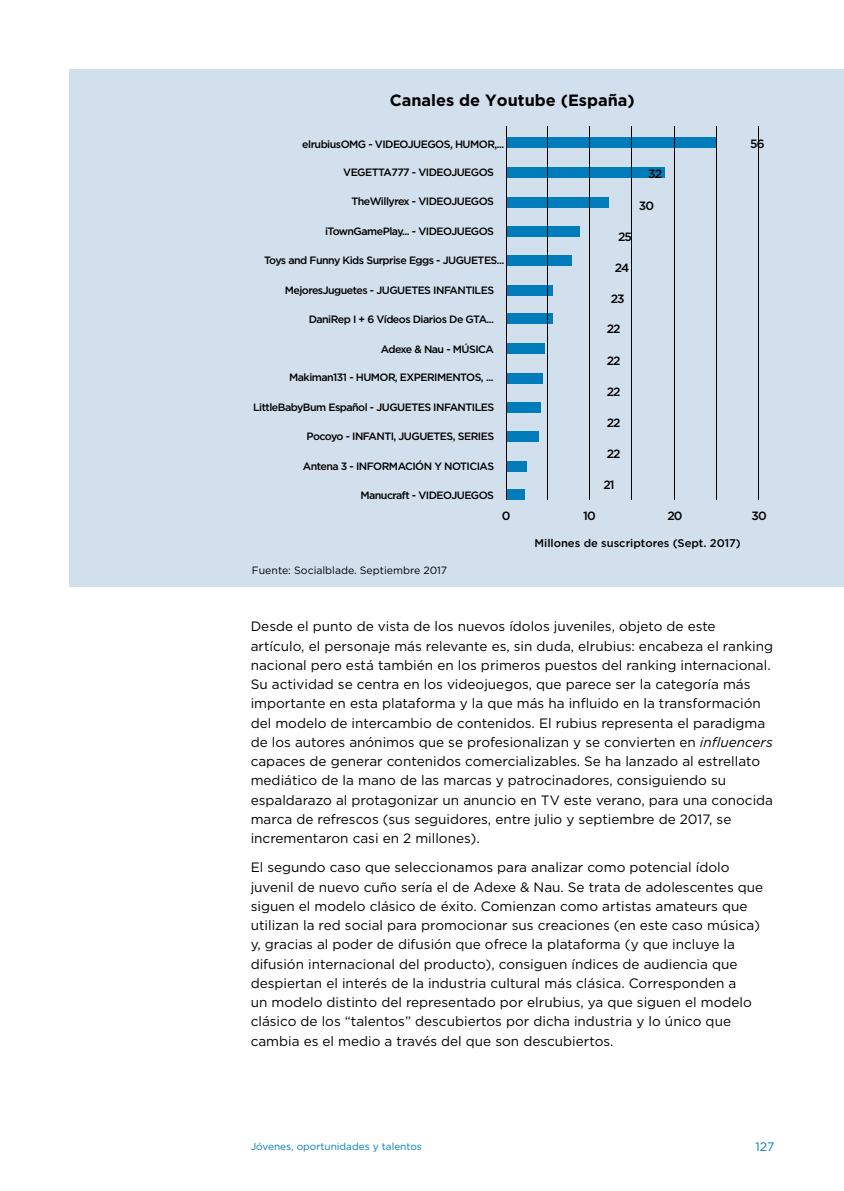
<style>
.page{position:relative;width:844px;height:1191px;background:#fff}
.page>*{position:absolute;margin:0;border:0;box-sizing:border-box;transform-origin:0 0}
.t1{font:700 16.28px "Gotham";color:#000}
.t2{font:13.65px/19.2px "Gotham";color:#000}
.t3{font:12.25px "Gotham";color:#007cba}
.t4{font:500 12.08px "Gotham";color:#000}
.t5{font:500 11.2px "Gotham";color:#000}
.t6{font:500 10.67px "Gotham";letter-spacing:-.05em;color:#000}
.t7{font:10.5px "Gotham";color:#000}
.t8{font:10.15px "Gotham";color:#007cba}
.s1{font-style:italic}
</style>
<div class="page">
<div style="left:69px;top:69px;width:774px;height:518px;background:#d2dfec"></div>
<div style="left:506px;top:137px;width:211px;height:11px;background:#007cba"></div>
<div style="left:506px;top:167px;width:158px;height:11px;background:#007cba"></div>
<div style="left:506px;top:197px;width:102px;height:10px;background:#007cba"></div>
<div style="left:506px;top:226px;width:74px;height:10px;background:#007cba"></div>
<div style="left:506px;top:255px;width:65px;height:10px;background:#007cba"></div>
<div style="left:506px;top:285px;width:46px;height:11px;background:#007cba"></div>
<div style="left:506px;top:313px;width:46px;height:11px;background:#007cba"></div>
<div style="left:506px;top:373px;width:36px;height:10px;background:#007cba"></div>
<div style="left:506px;top:402px;width:35px;height:10px;background:#007cba"></div>
<div style="left:506px;top:431px;width:32px;height:11px;background:#007cba"></div>
<div style="left:506px;top:461px;width:21px;height:10px;background:#007cba"></div>
<div style="left:506px;top:489px;width:18px;height:11px;background:#007cba"></div>
<div style="left:506px;top:343px;width:38px;height:11px;background:#007cba"></div>
<hr style="left:758px;top:126px;width:1px;height:374px;background:#000">
<hr style="left:715px;top:126px;width:1px;height:374px;background:#000">
<hr style="left:674px;top:126px;width:1px;height:374px;background:#000">
<hr style="left:631px;top:126px;width:1px;height:374px;background:#000">
<hr style="left:589px;top:126px;width:1px;height:374px;background:#000">
<hr style="left:547px;top:126px;width:1px;height:374px;background:#000">
<hr style="left:505px;top:126px;width:1px;height:374px;background:#000">
<p class="t1" style="left:389px;top:89px;width:246px">Canales de Youtube (España)</p>
<p class="t6" style="left:302px;top:137px;width:204px">elrubiusOMG - VIDEOJUEGOS, HUMOR,...</p>
<p class="t6" style="left:343px;top:165px;width:152px">VEGETTA777 - VIDEOJUEGOS</p>
<p class="t6" style="left:351px;top:194px;width:144px">TheWillyrex - VIDEOJUEGOS</p>
<p class="t6" style="left:325px;top:224px;width:170px">iTownGamePlay... - VIDEOJUEGOS</p>
<p class="t6" style="left:264px;top:253px;width:242px">Toys and Funny Kids Surprise Eggs - JUGUETES...</p>
<p class="t6" style="left:284px;top:283px;width:211px">MejoresJuguetes - JUGUETES INFANTILES</p>
<p class="t6" style="left:308px;top:312px;width:187px">DaniRep I + 6 Vídeos Diarios De GTA...</p>
<p class="t6" style="left:380px;top:342px;width:115px">Adexe &amp; Nau - MÚSICA</p>
<p class="t6" style="left:289px;top:371px;width:206px">Makiman131 - HUMOR, EXPERIMENTOS, ...</p>
<p class="t6" style="left:253px;top:400px;width:242px">LittleBabyBum Español - JUGUETES INFANTILES</p>
<p class="t6" style="left:306px;top:429px;width:189px">Pocoyo - INFANTI, JUGUETES, SERIES</p>
<p class="t6" style="left:303px;top:459px;width:193px">Antena 3 - INFORMACIÓN Y NOTICIAS</p>
<p class="t6" style="left:360px;top:488px;width:135px">Manucraft - VIDEOJUEGOS</p>
<p class="t4" style="left:502px;top:507px;width:10px">0</p>
<p class="t4" style="left:583px;top:507px;width:14px">10</p>
<p class="t4" style="left:667px;top:507px;width:17px">20</p>
<p class="t4" style="left:751px;top:507px;width:17px">30</p>
<p class="t4" style="left:750px;top:135px;width:16px">56</p>
<p class="t4" style="left:648px;top:166px;width:15px">32</p>
<p class="t4" style="left:638px;top:198px;width:17px">30</p>
<p class="t4" style="left:618px;top:229px;width:15px">25</p>
<p class="t4" style="left:614px;top:259px;width:16px">24</p>
<p class="t4" style="left:610px;top:290px;width:15px">23</p>
<p class="t4" style="left:606px;top:321px;width:15px">22</p>
<p class="t4" style="left:606px;top:353px;width:15px">22</p>
<p class="t4" style="left:606px;top:384px;width:15px">22</p>
<p class="t4" style="left:606px;top:415px;width:15px">22</p>
<p class="t4" style="left:606px;top:446px;width:15px">22</p>
<p class="t4" style="left:603px;top:477px;width:13px">21</p>
<p class="t7" style="left:252px;top:563px;width:197px">Fuente: Socialblade. Septiembre 2017</p>
<p class="t5" style="left:534px;top:536px;width:208px">Millones de suscriptores (Sept. 2017)</p>
<p class="t2" style="left:251px;top:616px;width:523px">Desde el punto de vista de los nuevos ídolos juveniles, objeto de este<br>artículo, el personaje más relevante es, sin duda, elrubius: encabeza el ranking nacional pero está también en los primeros puestos del ranking internacional.<br>Su actividad se centra en los videojuegos, que parece ser la categoría más importante en esta plataforma y la que más ha influido en la transformación del modelo de intercambio de contenidos. El rubius representa el paradigma de los autores anónimos que se profesionalizan y se convierten en <span class="s1">influencers </span>capaces de generar contenidos comercializables. Se ha lanzado al estrellato mediático de la mano de las marcas y patrocinadores, consiguiendo su espaldarazo al protagonizar un anuncio en TV este verano, para una conocida marca de refrescos (sus seguidores, entre julio y septiembre de 2017, se incrementaron casi en 2 millones).</p>
<p class="t2" style="left:251px;top:857px;width:514px">El segundo caso que seleccionamos para analizar como potencial ídolo juvenil de nuevo cuño sería el de Adexe &amp; Nau. Se trata de adolescentes que siguen el modelo clásico de éxito. Comienzan como artistas amateurs que utilizan la red social para promocionar sus creaciones (en este caso música) y, gracias al poder de difusión que ofrece la plataforma (y que incluye la difusión internacional del producto), consiguen índices de audiencia que despiertan el interés de la industria cultural más clásica. Corresponden a<br>un modelo distinto del representado por elrubius, ya que siguen el modelo clásico de los “talentos” descubiertos por dicha industria y lo único que cambia es el medio a través del que son descubiertos.</p>
<p class="t8" style="left:251px;top:1140px;width:173px">Jóvenes, oportunidades y talentos</p>
<p class="t3" style="left:755px;top:1139px;width:20px">127</p>
</div>
